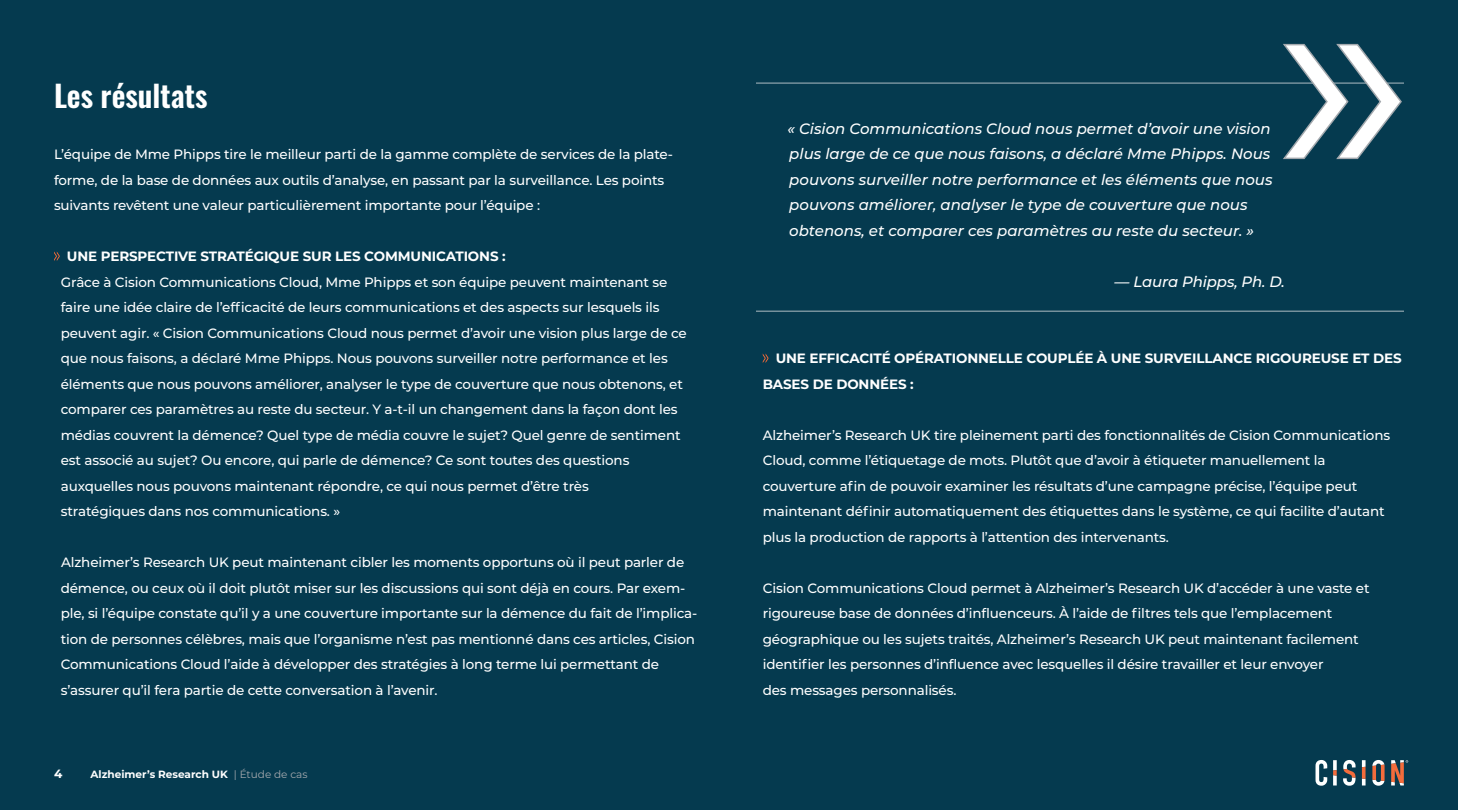
<style>
.page{position:relative;width:1458px;height:810px;background:#053a4f}
.page>*{position:absolute;margin:0;border:0;box-sizing:border-box;transform-origin:0 0}
.t1{font:300px "Montserrat";color:#fff}
.t2{font:600 30px "Oswald";color:#fff}
.t3{font:italic 500 15px/25.5px "Montserrat";color:#fff}
.t4{font:500 13.5px/25.5px "Montserrat";letter-spacing:-.01em;color:#fff}
.t5{font:700 13.5px/25.5px "Montserrat";letter-spacing:-.01em;color:#fff}
.t6{font:700 12px "Montserrat";color:#fff}
.t7{font:700 10.5px "Montserrat";color:#fff}
.s1{font-weight:400;color:#a5a9ae}
</style>
<div class="page">
<svg style="left:1333px;top:760px;width:4px;height:10px"></svg>
<svg style="left:1333px;top:776px;width:4px;height:10px"></svg>
<svg style="left:1333px;top:770px;width:4px;height:6px"></svg>
<svg style="left:1343px;top:760px;width:13px;height:26px"></svg>
<svg style="left:1362px;top:779px;width:4px;height:7px"></svg>
<svg style="left:1362px;top:760px;width:4px;height:7px"></svg>
<svg style="left:1362px;top:767px;width:4px;height:12px"></svg>
<svg style="left:1372px;top:760px;width:13px;height:26px"></svg>
<svg style="left:1316px;top:760px;width:11px;height:26px"></svg>
<svg style="left:1391px;top:760px;width:17px;height:26px"></svg>
<svg style="left:54px;top:251px;width:6px;height:10px"></svg>
<svg style="left:763px;top:353px;width:5px;height:10px"></svg>
<hr style="left:756px;top:310px;width:648px;height:2px;background:#e8e9eb">
<hr style="left:756px;top:82px;width:648px;height:2px;background:#e8e9eb">
<svg style="left:1281px;top:43px;width:122px;height:117px"></svg>
<h2 class="t2" style="left:54px;top:80px;width:155px">Les résultats</h2>
<p class="t4" style="left:54px;top:141px;width:621px">L’équipe de Mme Phipps tire le meilleur parti de la gamme complète de services de la plate&shy;forme, de la base de données aux outils d’analyse, en passant par la surveillance. Les points suivants revêtent une valeur particulièrement importante pour l’équipe :</p>
<p class="t5" style="left:67px;top:243px;width:440px">UNE PERSPECTIVE STRATÉGIQUE SUR LES COMMUNICATIONS :</p>
<p class="t4" style="left:61px;top:268px;width:628px">Grâce à Cision Communications Cloud, Mme Phipps et son équipe peuvent maintenant se faire une idée claire de l’efficacité de leurs communications et des aspects sur lesquels ils peuvent agir. « Cision Communications Cloud nous permet d’avoir une vision plus large de ce que nous faisons, a déclaré Mme Phipps. Nous pouvons surveiller notre performance et les éléments que nous pouvons améliorer, analyser le type de couverture que nous obtenons, et comparer ces paramètres au reste du secteur. Y a-t-il un changement dans la façon dont les médias couvrent la démence? Quel type de média couvre le sujet? Quel genre de sentiment est associé au sujet? Ou encore, qui parle de démence? Ce sont toutes des questions auxquelles nous pouvons maintenant répondre, ce qui nous permet d’être très<br>stratégiques dans nos communications. »</p>
<p class="t4" style="left:61px;top:549px;width:638px">Alzheimer’s Research UK peut maintenant cibler les moments opportuns où il peut parler de démence, ou ceux où il doit plutôt miser sur les discussions qui sont déjà en cours. Par exem&shy;ple, si l’équipe constate qu’il y a une couverture importante sur la démence du fait de l’implica&shy;tion de personnes célèbres, mais que l’organisme n’est pas mentionné dans ces articles, Cision Communications Cloud l’aide à développer des stratégies à long terme lui permettant de s’assurer qu’il fera partie de cette conversation à l’avenir.</p>
<p class="t6" style="left:54px;top:765px;width:10px">4</p>
<p class="t7" style="left:91px;top:767px;width:219px">Alzheimer’s Research UK <span class="s1">| Étude de cas</span></p>
<h1 class="t1" style="left:1273px;top:-132px;width:145px">»</h1>
<p class="t3" style="left:787px;top:115px;width:487px">« Cision Communications Cloud nous permet d’avoir une vision plus large de ce que nous faisons, a déclaré Mme Phipps. Nous pouvons surveiller notre performance et les éléments que nous pouvons améliorer, analyser le type de couverture que nous obtenons, et comparer ces paramètres au reste du secteur. »</p>
<p class="t3" style="left:1115px;top:268px;width:172px">— Laura Phipps, Ph. D.</p>
<p class="t5" style="left:763px;top:345px;width:640px;text-indent:13px">UNE EFFICACITÉ OPÉRATIONNELLE COUPLÉE À UNE SURVEILLANCE RIGOUREUSE ET DES<br>BASES DE DONNÉES :</p>
<p class="t4" style="left:763px;top:421px;width:629px">Alzheimer’s Research UK tire pleinement parti des fonctionnalités de Cision Communications Cloud, comme l’étiquetage de mots. Plutôt que d’avoir à étiqueter manuellement la couverture afin de pouvoir examiner les résultats d’une campagne précise, l’équipe peut maintenant définir automatiquement des étiquettes dans le système, ce qui facilite d’autant plus la production de rapports à l’attention des intervenants.</p>
<p class="t4" style="left:763px;top:574px;width:608px">Cision Communications Cloud permet à Alzheimer’s Research UK d’accéder à une vaste et rigoureuse base de données d’influenceurs. À l’aide de filtres tels que l’emplacement géographique ou les sujets traités, Alzheimer’s Research UK peut maintenant facilement identifier les personnes d’influence avec lesquelles il désire travailler et leur envoyer<br>des messages personnalisés.</p>
</div>
